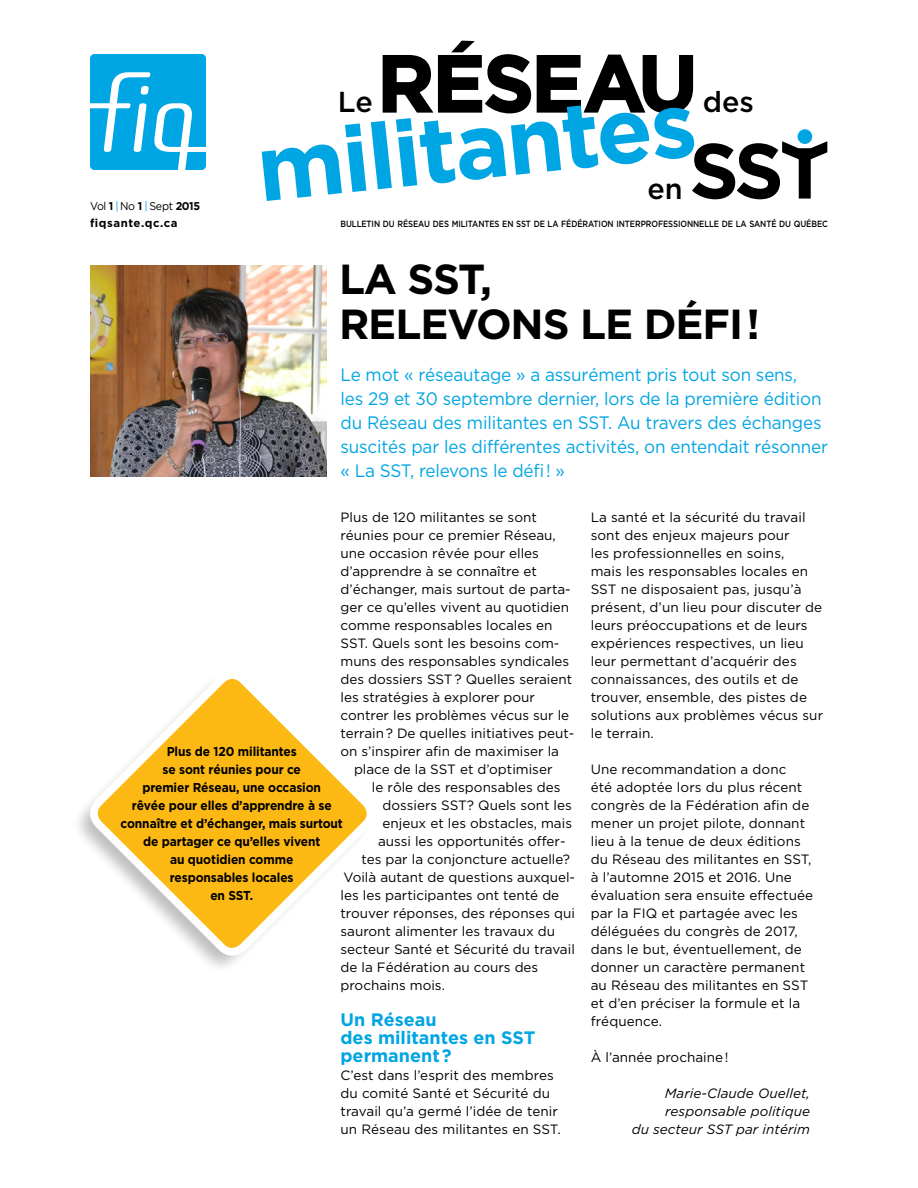
<style>
.page{position:relative;width:918px;height:1188px;background:#fff}
.page>*{position:absolute;margin:0;border:0;box-sizing:border-box;transform-origin:0 0}
.t1{font:700 42px/45px "Gotham";letter-spacing:-.025em;color:#000}
.t2{font:500 28.8px "Gotham";color:#000}
.t3{font:18px/24px "Gotham";letter-spacing:-.01em;color:#00a5e3;scale:.95 1}
.t4{font:700 18px/18px "Gotham";color:#00a5e3}
.t5{font:13.5px/18px "Gotham";color:#000}
.t6{font:italic 13.5px/18px "Gotham";letter-spacing:.005em;color:#000;text-align:right}
.t7{font:700 12.9px/18px "Gotham";letter-spacing:-.01em;color:#000;text-align:center;scale:.93 1}
.t8{font:700 11.4px "Gotham";letter-spacing:.05em;color:#000}
.t9{font:11.25px "Gotham";letter-spacing:-.025em;color:#000;scale:.95 1}
.t10{font:500 9px "Gotham";letter-spacing:-.01em;color:#000;scale:.87 1}
.s1{font-weight:700}
.s2{color:#00a5e3}
</style>
<div class="page">
<svg style="left:262px;top:40px;width:565px;height:161px"></svg>
<div style="left:90px;top:54px;width:116px;height:116px;background:#00a5e3;border-radius:4px"></div>
<svg style="left:90px;top:72px;width:116px;height:98px"></svg>
<div style="left:798px;top:129px;width:14px;height:15px;background:#00a5e3;border-radius:50%"></div>
<img style="left:90px;top:265px;width:237px;height:212px">
<svg style="left:88px;top:678px;width:279px;height:288px"></svg>
<h2 class="t2" style="left:338px;top:86px;width:37px">LE</h2>
<h2 class="t2" style="left:703px;top:86px;width:53px">DES</h2>
<p class="t9" style="left:90px;top:200px;width:117px">vol <span class="s1">1</span> <span class="s2">|</span> no <span class="s1">1</span> <span class="s2">|</span> Sept <span class="s1">2015</span></p>
<p class="t8" style="left:90px;top:216px;width:89px">fiqsante.qc.ca</p>
<h2 class="t2" style="left:648px;top:172px;width:37px">EN</h2>
<p class="t10" style="left:340px;top:219px;width:209px">BULLETIN DU RÉSEAU DES MILITANTES EN SST</p>
<p class="t10" style="left:534px;top:219px;width:340px">DE LA FÉDÉRATION INTERPROFESSIONNELLE DE LA SANTÉ DU QUÉBEC</p>
<h1 class="t1" style="left:339px;top:256px;width:423px">La SST,<br>relevons le défi!</h1>
<p class="t3" style="left:340px;top:362px;width:515px">Le mot « réseautage » a assurément pris tout son sens,<br>les 29 et 30 septembre dernier, lors de la première édition du Réseau des militantes en SST. Au travers des échanges suscités par les différentes activités, on entendait résonner « La SST, relevons le défi! »</p>
<p class="t5" style="left:340px;top:508px;width:198px">Plus de 120 militantes se sont</p>
<p class="t5" style="left:340px;top:526px;width:217px">réunies pour ce premier Réseau,</p>
<p class="t5" style="left:340px;top:544px;width:200px">une occasion rêvée pour elles</p>
<p class="t5" style="left:340px;top:562px;width:198px">d’apprendre à se connaître et</p>
<p class="t5" style="left:340px;top:580px;width:232px">d’échanger, mais surtout de parta-</p>
<p class="t5" style="left:340px;top:598px;width:230px">ger ce qu’elles vivent au quotidien</p>
<p class="t5" style="left:340px;top:616px;width:214px">comme responsables locales en</p>
<p class="t5" style="left:340px;top:634px;width:220px">SST. Quels sont les besoins com-</p>
<p class="t5" style="left:340px;top:652px;width:230px">muns des responsables syndicales</p>
<p class="t5" style="left:340px;top:670px;width:233px">des dossiers SST? Quelles seraient</p>
<p class="t5" style="left:340px;top:688px;width:196px">les stratégies à explorer pour</p>
<p class="t5" style="left:340px;top:706px;width:230px">contrer les problèmes vécus sur le</p>
<p class="t5" style="left:340px;top:724px;width:235px">terrain? De quelles initiatives peut-</p>
<p class="t5" style="left:340px;top:742px;width:220px">on s’inspirer afin de maximiser la</p>
<p class="t5" style="left:354px;top:760px;width:200px">place de la SST et d’optimiser</p>
<p class="t5" style="left:372px;top:778px;width:190px">le rôle des responsables des</p>
<p class="t5" style="left:382px;top:796px;width:191px">dossiers SST? Quels sont les</p>
<p class="t5" style="left:382px;top:814px;width:191px">enjeux et les obstacles, mais</p>
<p class="t5" style="left:378px;top:832px;width:189px">aussi les opportunités offer-</p>
<p class="t5" style="left:362px;top:850px;width:210px">tes par la conjoncture actuelle?</p>
<p class="t5" style="left:344px;top:868px;width:233px">Voilà autant de questions auxquel-</p>
<p class="t5" style="left:341px;top:886px;width:220px">les les participantes ont tenté de</p>
<p class="t5" style="left:341px;top:904px;width:236px">trouver réponses, des réponses qui</p>
<p class="t5" style="left:341px;top:922px;width:216px">sauront alimenter les travaux du</p>
<p class="t5" style="left:341px;top:940px;width:236px">secteur Santé et Sécurité du travail</p>
<p class="t5" style="left:341px;top:958px;width:199px">de la Fédération au cours des</p>
<p class="t5" style="left:341px;top:976px;width:106px">prochains mois.</p>
<h3 class="t4" style="left:340px;top:1010px;width:196px">Un réseau<br>des militantes en SST permanent?</h3>
<p class="t5" style="left:340px;top:1066px;width:222px">C’est dans l’esprit des membres du comité Santé et Sécurité du travail qu’a germé l’idée de tenir un Réseau des militantes en SST.</p>
<p class="t7" style="left:121px;top:742px;width:241px">Plus de 120 militantes<br>se sont réunies pour ce<br>premier Réseau, une occasion<br>rêvée pour elles d’apprendre à se connaître et d’échanger, mais surtout de partager ce qu’elles vivent<br>au quotidien comme<br>responsables locales<br>en SST.</p>
<p class="t5" style="left:591px;top:508px;width:234px">La santé et la sécurité du travail sont des enjeux majeurs pour<br>les professionnelles en soins,<br>mais les responsables locales en<br>SST ne disposaient pas, jusqu’à présent, d’un lieu pour discuter de leurs préoccupations et de leurs expériences respectives, un lieu leur permettant d’acquérir des connaissances, des outils et de trouver, ensemble, des pistes de solutions aux problèmes vécus sur le terrain.</p>
<p class="t5" style="left:591px;top:760px;width:224px">Une recommandation a donc<br>été adoptée lors du plus récent congrès de la Fédération afin de mener un projet pilote, donnant lieu à la tenue de deux éditions du Réseau des militantes en SST, à l’automne 2015 et 2016. Une évaluation sera ensuite effectuée par la FIQ et partagée avec les déléguées du congrès de 2017, dans le but, éventuellement, de donner un caractère permanent au Réseau des militantes en SST et d’en préciser la formule et la fréquence.</p>
<p class="t5" style="left:591px;top:1048px;width:139px">À l’année prochaine!</p>
<p class="t6" style="left:632px;top:1084px;width:180px">Marie-Claude Ouellet, responsable politique<br>du secteur SST par intérim</p>
</div>
